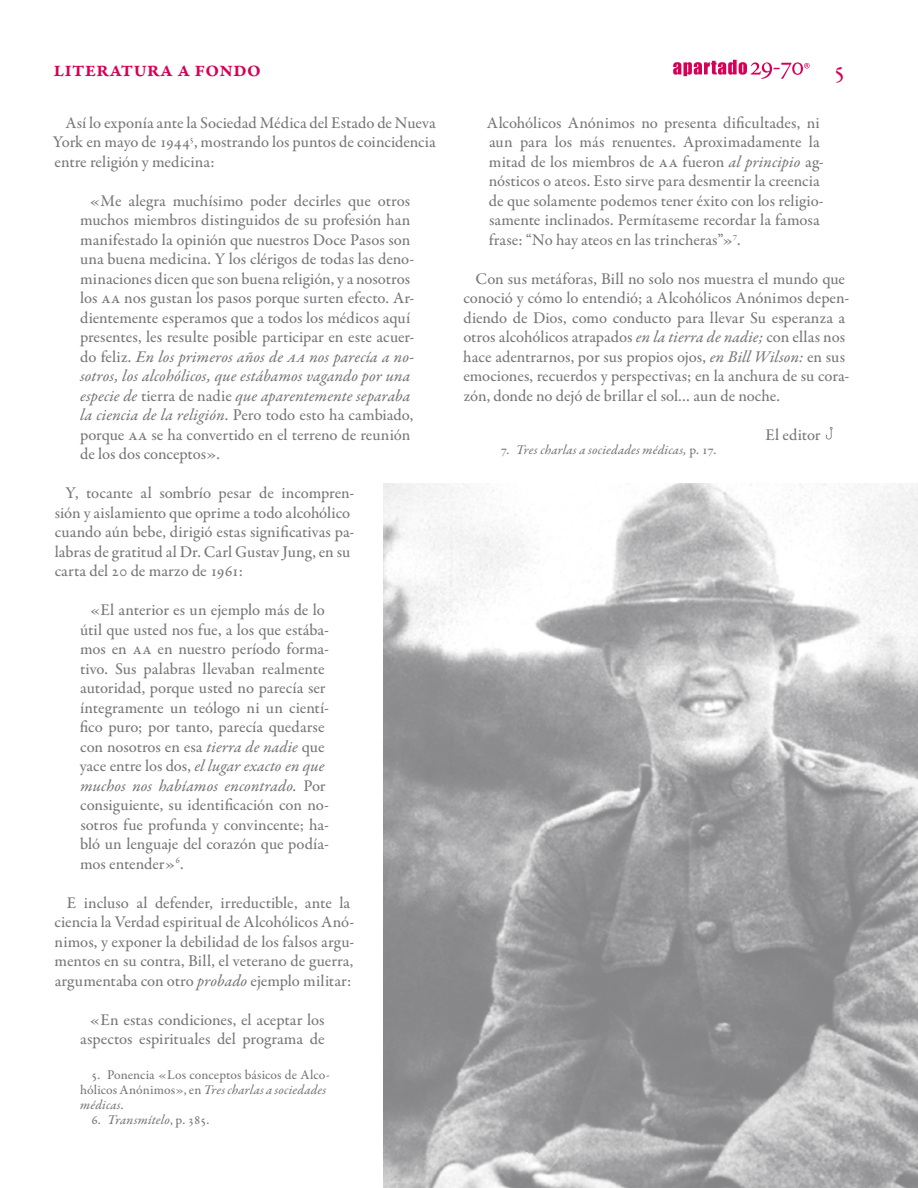
<style>
.page{position:relative;width:918px;height:1188px;background:#fff}
.page>*{position:absolute;margin:0;border:0;box-sizing:border-box;transform-origin:0 0}
.t1{font:27px "Garamond Premr Pro";color:#d60057}
.Antetítulo{font:600 22.5px "Garamond Premr Pro";color:#d60057}
.Cita_aislada{font:500 16.5px/19.5px "Garamond Premr Pro";color:#77777a}
.Ordinario{font:500 16.5px/19.5px "Garamond Premr Pro";color:#77777a}
.Autor{font:500 16.5px "Garamond Premr Pro";color:#77777a}
.Pié_de_página_inicia{font:500 13.5px/15px "Garamond Premr Pro";letter-spacing:.02em;color:#77777a}
.Pié_de_página_inicia-2{font:13.5px "Garamond Premr Pro Med It";letter-spacing:.01em;color:#77777a}
.Pié_de_página_consec{font:13.5px "Garamond Premr Pro Med It";letter-spacing:.01em;color:#77777a}
.s1{font-family:"Garamond Premr Pro Med It";font-weight:400}
.s2{font-family:"Garamond Premr Pro";font-weight:500}
</style>
<div class="page">
<svg style="left:673px;top:60px;width:137px;height:19px"></svg>
<img style="left:384px;top:483px;width:534px;height:705px">
<svg style="left:826px;top:427px;width:7px;height:13px"></svg>
<p class="Antetítulo" style="left:54px;top:56px;width:209px">literatura a fondo</p>
<h1 class="t1" style="left:833px;top:53px;width:14px">5</h1>
<p class="Ordinario" style="left:53px;top:113px;width:384px;text-align:justify;text-indent:13px">Así lo exponía ante la Sociedad Médica del Estado de Nueva York en mayo de 1944<sup>5</sup>, mostrando los puntos de coincidencia entre religión y medicina:</p>
<p class="Cita_aislada" style="left:80px;top:191px;width:336px;text-indent:9px">«Me alegra muchísimo poder decirles que otros muchos miembros distinguidos de su profesión han manifestado la opinión que nuestros Doce Pasos son una buena medicina. Y los clérigos de todas las deno&shy;minaciones dicen que son buena religión, y a nosotros los aa nos gustan los pasos porque surten efecto. Ar&shy;dientemente esperamos que a todos los médicos aquí presentes, les resulte posible participar en este acuer&shy;do feliz. <span class="s1">En los primeros años de aa nos parecía a no&shy;sotros, los alcohólicos, que estábamos vagando por una especie de</span> tierra de nadie <span class="s1">que aparentemente separaba la ciencia de la religión</span>. Pero todo esto ha cambiado, porque aa se ha convertido en el terreno de reunión de los dos conceptos».</p>
<p class="Ordinario" style="left:55px;top:484px;width:301px;text-indent:11px">Y, tocante al sombrío pesar de incompren&shy;sión y aislamiento que oprime a todo alcohólico cuando aún bebe, dirigió estas significativas pa&shy;labras de gratitud al Dr. Carl Gustav Jung, en su carta del 20 de marzo de 1961:</p>
<p class="Cita_aislada" style="left:80px;top:601px;width:251px;text-indent:10px">«El anterior es un ejemplo más de lo útil que usted nos fue, a los que estába&shy;mos en aa en nuestro período forma&shy;tivo. Sus palabras llevaban realmente autoridad, porque usted no parecía ser íntegramente un teólogo ni un cientí&shy;fico puro; por tanto, parecía quedarse con nosotros en esa <span class="s1">tierra de nadie</span> que yace entre los dos, <span class="s1">el lugar exacto en que muchos nos habíamos encontrado.</span> Por consiguiente, su identificación con no&shy;sotros fue profunda y convincente; ha&shy;bló un lenguaje del corazón que podía&shy;mos entender»<sup>6</sup>.</p>
<p class="Ordinario" style="left:55px;top:893px;width:301px;text-align:center">E incluso al defender, irreductible, ante la ciencia la Verdad espiritual de Alcohólicos Anó&shy;nimos, y exponer la debilidad de los falsos argu&shy;mentos en su contra, Bill, el veterano de guerra, argumentaba con otro <span class="s1">probado</span> ejemplo militar:</p>
<p class="Cita_aislada" style="left:80px;top:1010px;width:246px;text-align:center">«En estas condiciones, el aceptar los aspectos espirituales del programa de</p>
<p class="Cita_aislada" style="left:487px;top:113px;width:338px">Alcohólicos Anónimos no presenta dificultades, ni aun para los más renuentes. Aproximadamente la mitad de los miembros de aa fueron <span class="s1">al principio</span> ag&shy;nósticos o ateos. Esto sirve para desmentir la creencia de que solamente podemos tener éxito con los religio&shy;samente inclinados. Permítaseme recordar la famosa frase: “No hay ateos en las trincheras”»<sup>7</sup>.</p>
<p class="Ordinario" style="left:463px;top:269px;width:388px;text-indent:12px">Con sus metáforas, Bill no solo nos muestra el mundo que conoció y cómo lo entendió; a Alcohólicos Anónimos depen&shy;diendo de Dios, como conducto para llevar Su esperanza a otros alcohólicos atrapados <span class="s1">en la tierra de nadie;</span> con ellas nos hace adentrarnos, por sus propios ojos, <span class="s1">en Bill Wilson:</span> en sus emociones, recuerdos y perspectivas; en la anchura de su cora&shy;zón, donde no dejó de brillar el sol… aun de noche.</p>
<p class="Autor" style="left:766px;top:424px;width:56px">El editor</p>
<p class="Pié_de_página_inicia-2" style="left:501px;top:441px;width:217px"><span class="s2">7.</span> Tres charlas a sociedades médicas, <span class="s2">p. 17.</span></p>
<p class="Pié_de_página_inicia" style="left:80px;top:1068px;width:251px;text-indent:11px">5. Ponencia «Los conceptos básicos de Alco&shy;hólicos Anónimos», en <span class="s1">Tres charlas a sociedades médicas.</span></p>
<p class="Pié_de_página_consec" style="left:92px;top:1112px;width:119px"><span class="s2">6.</span> Transmítelo<span class="s2">, p. 385.</span></p>
</div>
